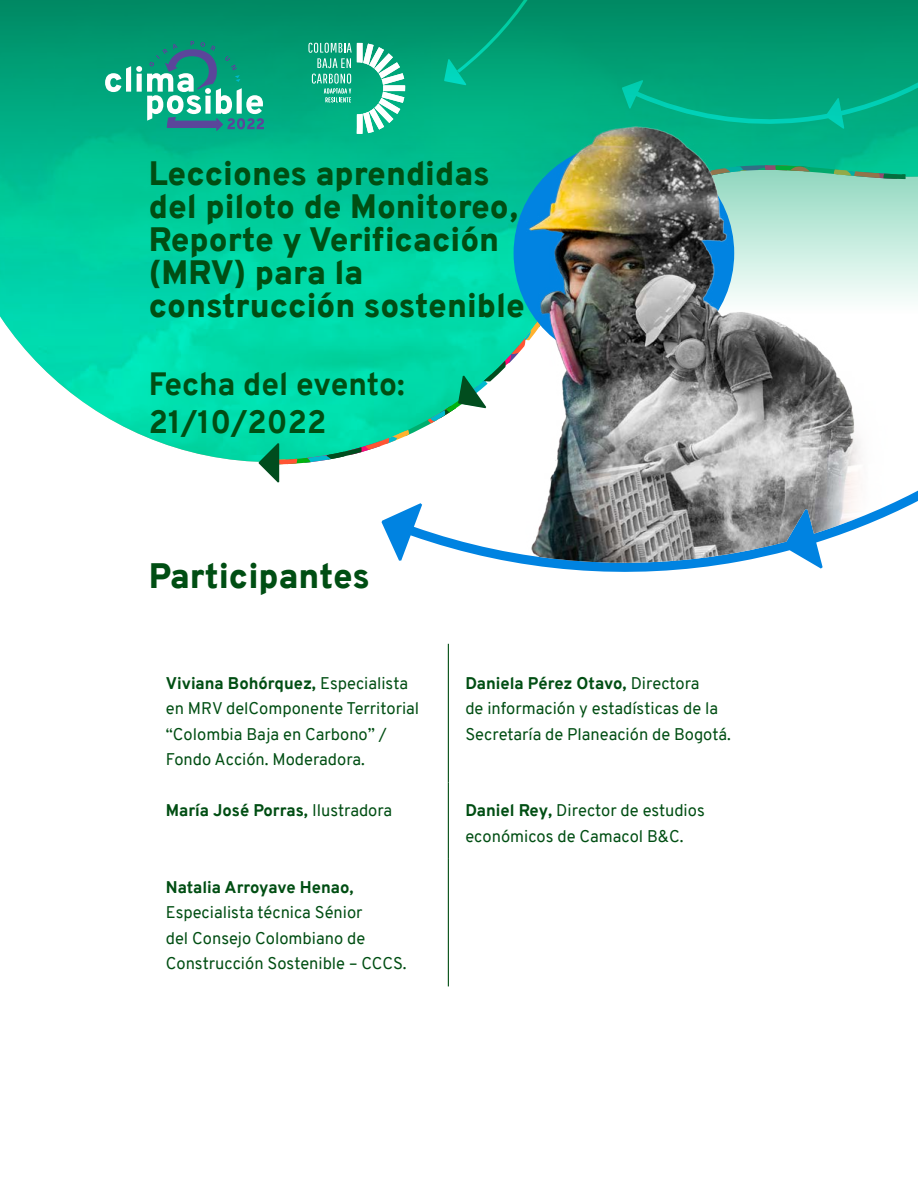
<style>
.page{position:relative;width:918px;height:1188px;background:#fff}
.page>*{position:absolute;margin:0;border:0;box-sizing:border-box;transform-origin:0 0}
.t1{font:900 34.5px "Overpass";color:#004e13}
.t2{font:900 33px/33px "Overpass";color:#004e13}
.t3{font:800 31.5px/37.8px "Overpass";color:#004e13}
.t4{font:16.5px/25.5px "Overpass";color:#004e13}
.t5{font:800 16.5px "Overpass";color:#004e13}
.s1{font-weight:800}
.s2{font-weight:400}
</style>
<div class="page">
<svg style="left:0;top:315px;width:259px;height:147px;fill:#00e1b1"></svg>
<div style="left:0;top:0;width:918px;height:315px;background:linear-gradient(to bottom,#008f66,#00e3b4)"></div>
<div style="left:444px;top:0;width:474px;height:129px;background:#008f68"></div>
<svg style="left:259px;top:165px;width:172px;height:318px;background:#10d4a6"></svg>
<svg style="left:105px;top:41px;width:159px;height:90px;background:#33a993"></svg>
<svg style="left:308px;top:43px;width:97px;height:91px"></svg>
<svg style="left:382px;top:286px;width:536px;height:286px"></svg>
<img style="left:431px;top:41px;width:486px;height:530px">
<hr style="left:448px;top:644px;width:1px;height:138px;background:#004e13">
<hr style="left:448px;top:782px;width:1px;height:77px;background:#004e13">
<hr style="left:448px;top:859px;width:1px;height:127px;background:#004e13">
<h2 class="t2" style="left:149px;top:158px;width:378px">Lecciones aprendidas del piloto de Monitoreo,<br>Reporte y Verificación (MRV) para la construcción sostenible</h2>
<h3 class="t3" style="left:149px;top:365px;width:257px">Fecha del evento:<br>21/10/2022</h3>
<h1 class="t1" style="left:149px;top:551px;width:223px">Participantes</h1>
<p class="t4" style="left:166px;top:670px;width:255px"><span class="s1">Viviana Bohórquez,</span> Especialista en MRV delComponente Territorial “Colombia Baja en Carbono” /<br>Fondo Acción. Moderadora.</p>
<p class="t4" style="left:465px;top:670px;width:267px"><span class="s1">Daniela Pérez Otavo,</span> Directora<br>de información y estadísticas de la<br>Secretaría de Planeación de Bogotá.</p>
<p class="t5" style="left:166px;top:799px;width:228px">María José Porras, <span class="s2">Ilustradora</span></p>
<p class="t4" style="left:465px;top:798px;width:241px"><span class="s1">Daniel Rey,</span> Director de estudios económicos de Camacol B&amp;C.</p>
<p class="t5" style="left:166px;top:875px;width:189px">Natalia Arroyave Henao,</p>
<p class="t4" style="left:166px;top:900px;width:242px">Especialista técnica Sénior<br>del Consejo Colombiano de<br>Construcción Sostenible – CCCS.</p>
</div>
